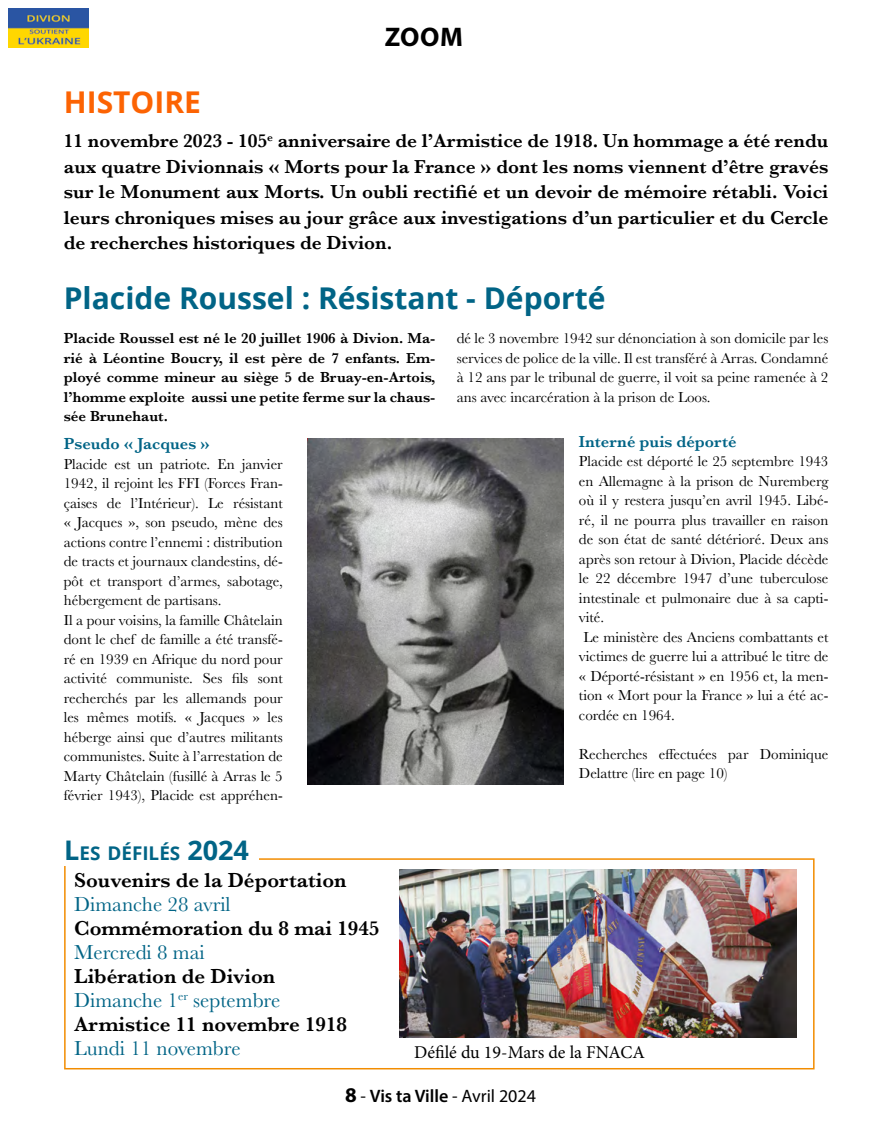
<style>
.page{position:relative;width:872px;height:1127px;background:#fff}
.page>*{position:absolute;margin:0;border:0;box-sizing:border-box;transform-origin:0 0}
.t1{font:700 30px "Open Sans";color:#016486}
.t2{font:700 30px "Open Sans";color:#fc6303}
.t3{font:700 27px "Myriad Pro";color:#000}
.t4{font:600 21px/24px "Baskerville";color:#000}
.t5{font:21px "Baskerville";color:#016486}
.t6{font:600 19.5px/25.5px "Baskerville";color:#000;text-align:justify}
.t7{font:700 18.9px "Open Sans";color:#016486}
.t8{font:18px "Minion Pro";color:#000}
.t9{font:18px "Myriad Pro";color:#000}
.t10{font:600 16.5px "Baskerville";color:#016486}
.t11{font:15px/19.5px "Baskerville";color:#000}
.t12{font:600 15px/19.5px "Baskerville";color:#000;text-align:justify}
.s1{font-size:27px}
.s2{font-weight:400;color:#016486}
.s3{font-weight:700;font-size:21px}
.s4{font-weight:600}
</style>
<div class="page">
<img style="left:9px;top:9px;width:79px;height:39px">
<img style="left:307px;top:439px;width:257px;height:345px">
<div style="left:64px;top:858px;width:750px;height:211px;border:2px solid #f28c00"></div>
<img style="left:400px;top:869px;width:397px;height:168px">
<div style="left:64px;top:839px;width:194px;height:26px;background:#fff"></div>
<h2 class="t3" style="left:385px;top:19px;width:80px">ZOOM</h2>
<h1 class="t2" style="left:64px;top:81px;width:139px">HISTOIRE</h1>
<p class="t6" style="left:64px;top:128px;width:766px">11 novembre 2023 - 105<sup>e</sup> anniversaire de l’Armistice de 1918. Un hommage a été rendu aux quatre Divionnais « Morts pour la France » dont les noms viennent d’être gravés sur le Monument aux Morts. Un oubli rectifié et un devoir de mémoire rétabli. Voici leurs chroniques mises au jour grâce aux investigations d’un particulier et du Cercle de recherches historiques de Divion.</p>
<h1 class="t1" style="left:64px;top:276px;width:543px">Placide Roussel : Résistant - Déporté</h1>
<p class="t12" style="left:64px;top:328px;width:373px">Placide Roussel est né le 20 juillet 1906 à Divion. Ma&shy;rié à Léontine Boucry, il est père de 7 enfants. Em&shy;ployé comme mineur au siège 5 de Bruay-en-Artois, l’homme exploite aussi une petite ferme sur la chaus&shy;sée Brunehaut.</p>
<p class="t10" style="left:64px;top:432px;width:147px">Pseudo « Jacques »</p>
<p class="t11" style="left:64px;top:454px;width:220px">Placide est un patriote. En janvier 1942, il rejoint les FFI (Forces Fran&shy;çaises de l’Intérieur). Le résistant « Jacques », son pseudo, mène des actions contre l’ennemi : distribution de tracts et journaux clandestins, dé&shy;pôt et transport d’armes, sabotage, hébergement de partisans.<br>Il a pour voisins, la famille Châtelain dont le chef de famille a été transfé&shy;ré en 1939 en Afrique du nord pour activité communiste. Ses fils sont recherchés par les allemands pour les mêmes motifs. « Jacques » les héberge ainsi que d’autres militants communistes. Suite à l’arrestation de Marty Châtelain (fusillé à Arras le 5 février 1943), Placide est appréhen-</p>
<p class="t7" style="left:64px;top:839px;width:186px"><span class="s1">L</span>ES DÉFI LÉS <span class="s1">2024</span></p>
<p class="t11" style="left:457px;top:329px;width:373px;text-align:justify">dé le 3 novembre 1942 sur dénonciation à son domicile par les services de police de la ville. Il est transféré à Arras. Condamné à 12 ans par le tribunal de guerre, il voit sa peine ramenée à 2 ans avec incarcération à la prison de Loos.</p>
<p class="t10" style="left:579px;top:430px;width:159px">Interné puis déporté</p>
<p class="t11" style="left:579px;top:452px;width:251px">Placide est déporté le 25 septembre 1943 en Allemagne à la prison de Nuremberg où il y restera jusqu’en avril 1945. Libé&shy;ré, il ne pourra plus travailler en raison de son état de santé détérioré. Deux ans après son retour à Divion, Placide décède le 22 décembre 1947 d’une tuberculose intestinale et pulmonaire due à sa capti&shy;vité.<br>Le ministère des Anciens combattants et victimes de guerre lui a attribué le titre de « Déporté-résistant » en 1956 et, la men&shy;tion « Mort pour la France » lui a été ac&shy;cordée en 1964.</p>
<p class="t11" style="left:579px;top:744px;width:251px">Recherches effectuées par Dominique<br>Delattre (lire en page 10)</p>
<h3 class="t4" style="left:74px;top:868px;width:274px">Souvenirs de la Déportation</h3>
<h3 class="t5" style="left:74px;top:891px;width:158px">Dimanche 28 avril</h3>
<h3 class="t4" style="left:74px;top:916px;width:307px">Commémoration du 8 mai 1945</h3>
<h3 class="t5" style="left:74px;top:939px;width:132px">Mercredi 8 mai</h3>
<h3 class="t4" style="left:74px;top:964px;width:274px">Libération de Divion<br><span class="s2">Dimanche 1</span><sup>er</sup> <span class="s2">septembre<br></span>Armistice 11 novembre 1918</h3>
<h3 class="t5" style="left:74px;top:1035px;width:168px">Lundi 11 novembre</h3>
<p class="t8" style="left:414px;top:1040px;width:232px">Défilé du 19-Mars de la FNACA</p>
<p class="t9" style="left:345px;top:1085px;width:192px"><span class="s3">8</span> - <span class="s4">Vis ta Ville</span> - Avril 2024</p>
</div>
